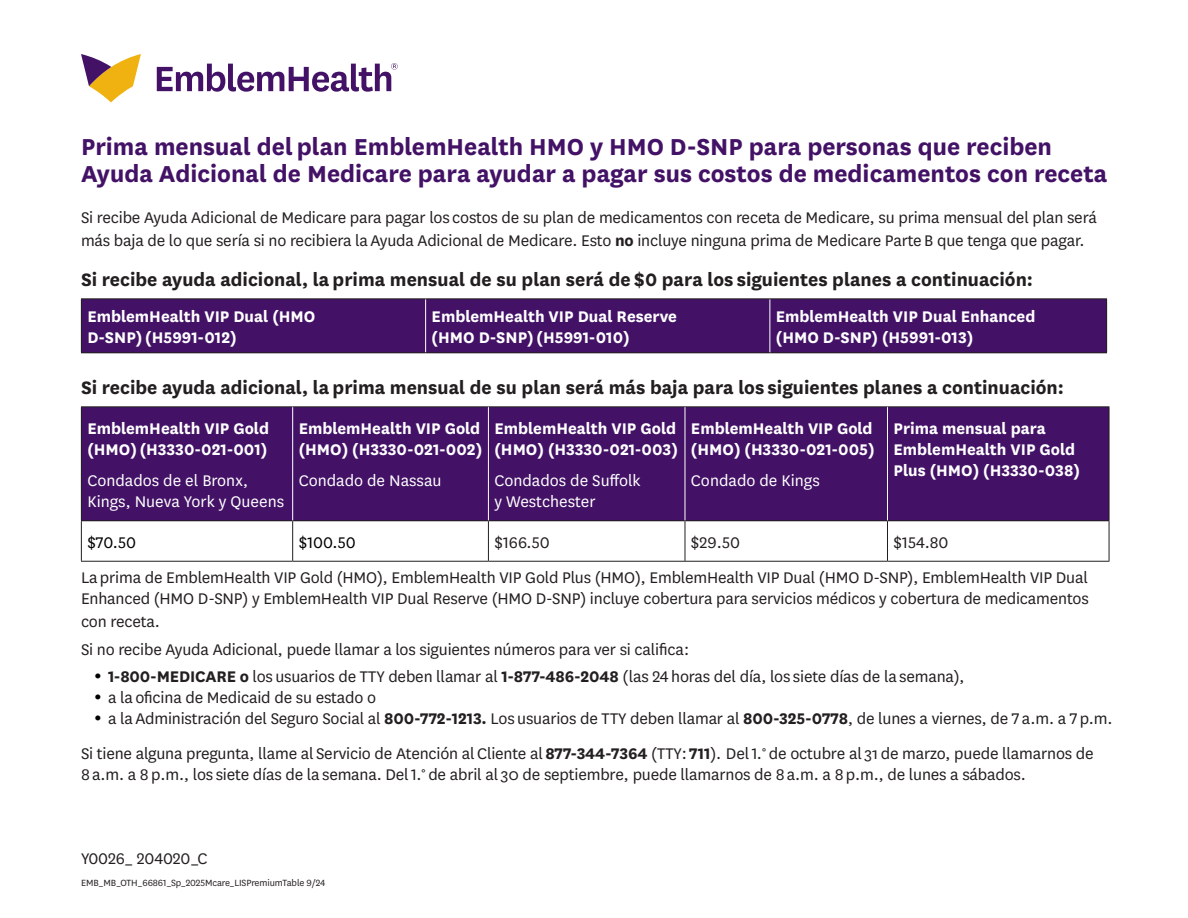
<style>
.page{position:relative;width:1188px;height:918px;background:#fff}
.page>*{position:absolute;margin:0;border:0;box-sizing:border-box;transform-origin:0 0}
.t1{font:700 27px/27px "National";color:#431266}
.t2{font:700 21px "National";color:#231f20}
.t3{font:18px/21.8px "National";letter-spacing:-.01em;color:#231f20}
.t4{font:700 18px/21px "National";color:#fff}
.t5{font:18px/21px "National";color:#fff}
.t6{font:18px "National";color:#000}
.t7{font:10.5px "National";letter-spacing:-.01em;color:#231f20}
.s1{font-weight:700}
.s2{font-family:"Adobe Garamond Pro";color:#000}
</style>
<div class="page">
<div style="left:81px;top:299px;width:345px;height:54px;background:#431266"></div>
<hr style="left:81px;top:299px;width:1px;height:53px;background:#231f20">
<div style="left:770px;top:299px;width:337px;height:54px;background:#431266"></div>
<hr style="left:1106px;top:299px;width:1px;height:53px;background:#231f20">
<div style="left:81px;top:407px;width:212px;height:114px;background:#431266"></div>
<div style="left:488px;top:407px;width:197px;height:114px;background:#431266"></div>
<div style="left:887px;top:407px;width:222px;height:114px;background:#431266"></div>
<div style="left:293px;top:407px;width:195px;height:114px;background:#431266"></div>
<div style="left:685px;top:407px;width:202px;height:114px;background:#431266"></div>
<hr style="left:81px;top:406px;width:212px;height:1px;background:#231f20">
<hr style="left:81px;top:407px;width:1px;height:113px;background:#231f20">
<hr style="left:293px;top:406px;width:195px;height:1px;background:#231f20">
<hr style="left:488px;top:406px;width:197px;height:1px;background:#231f20">
<hr style="left:685px;top:406px;width:202px;height:1px;background:#231f20">
<hr style="left:887px;top:406px;width:222px;height:1px;background:#231f20">
<hr style="left:1109px;top:407px;width:1px;height:113px;background:#231f20">
<hr style="left:81px;top:520px;width:212px;height:1px;background:#231f20">
<hr style="left:81px;top:521px;width:1px;height:40px;background:#231f20">
<hr style="left:293px;top:520px;width:195px;height:1px;background:#231f20">
<hr style="left:292px;top:521px;width:1px;height:40px;background:#231f20">
<hr style="left:488px;top:520px;width:197px;height:1px;background:#231f20">
<hr style="left:488px;top:521px;width:1px;height:40px;background:#231f20">
<hr style="left:685px;top:520px;width:202px;height:1px;background:#231f20">
<hr style="left:685px;top:521px;width:1px;height:40px;background:#231f20">
<hr style="left:887px;top:520px;width:222px;height:1px;background:#231f20">
<hr style="left:887px;top:521px;width:1px;height:40px;background:#231f20">
<hr style="left:1109px;top:521px;width:1px;height:40px;background:#231f20">
<hr style="left:81px;top:561px;width:212px;height:1px;background:#231f20">
<hr style="left:293px;top:561px;width:195px;height:1px;background:#231f20">
<hr style="left:488px;top:561px;width:197px;height:1px;background:#231f20">
<hr style="left:685px;top:561px;width:202px;height:1px;background:#231f20">
<hr style="left:887px;top:561px;width:222px;height:1px;background:#231f20">
<hr style="left:292px;top:407px;width:1px;height:113px;background:#fff">
<hr style="left:488px;top:407px;width:1px;height:113px;background:#fff">
<hr style="left:685px;top:407px;width:1px;height:113px;background:#fff">
<hr style="left:887px;top:407px;width:1px;height:113px;background:#fff">
<svg style="left:81px;top:54px;width:60px;height:48px"></svg>
<svg style="left:157px;top:63px;width:241px;height:29px"></svg>
<div style="left:426px;top:299px;width:344px;height:54px;background:#431266"></div>
<hr style="left:425px;top:299px;width:1px;height:53px;background:#fff">
<hr style="left:770px;top:352px;width:337px;height:1px;background:#231f20">
<hr style="left:770px;top:299px;width:1px;height:53px;background:#fff">
<hr style="left:81px;top:298px;width:345px;height:1px;background:#231f20">
<hr style="left:426px;top:298px;width:344px;height:1px;background:#231f20">
<hr style="left:770px;top:298px;width:337px;height:1px;background:#231f20">
<hr style="left:81px;top:352px;width:345px;height:1px;background:#231f20">
<hr style="left:426px;top:352px;width:344px;height:1px;background:#231f20">
<h1 class="t1" style="left:81px;top:131px;width:1028px">Prima mensual del plan EmblemHealth HMO y HMO D-SNP para personas que reciben<br>Ayuda Adicional de Medicare para ayudar a pagar sus costos de medicamentos con receta</h1>
<p class="t3" style="left:81px;top:206px;width:1017px;line-height:22.5px">Si recibe Ayuda Adicional de Medicare para pagar los costos de su plan de medicamentos con receta de Medicare, su prima mensual del plan será más baja de lo que sería si no recibiera la Ayuda Adicional de Medicare. Esto <span class="s1">no</span> incluye ninguna prima de Medicare Parte B que tenga que pagar.</p>
<p class="t2" style="left:81px;top:264px;width:954px">Si recibe ayuda adicional, la prima mensual de su plan será de $0 para los siguientes planes a continuación:</p>
<p class="t4" style="left:87px;top:305px;width:230px">EmblemHealth VIP Dual (HMO<br>D-SNP) (H5991-012)</p>
<p class="t4" style="left:432px;top:305px;width:247px">EmblemHealth VIP Dual Reserve (HMO D-SNP) (H5991-010)</p>
<p class="t4" style="left:776px;top:305px;width:261px">EmblemHealth VIP Dual Enhanced (HMO D-SNP) (H5991-013)</p>
<p class="t2" style="left:81px;top:372px;width:984px">Si recibe ayuda adicional, la prima mensual de su plan será más baja para los siguientes planes a continuación:</p>
<p class="t4" style="left:87px;top:416px;width:183px">EmblemHealth VIP Gold (HMO) (H3330-021-001)</p>
<p class="t5" style="left:87px;top:469px;width:198px">Condados de el Bronx,<br>Kings, Nueva York y Queens</p>
<p class="t4" style="left:893px;top:417px;width:188px">Prima mensual para<br>EmblemHealth VIP Gold<br>Plus (HMO) (H3330-038)</p>
<p class="t4" style="left:299px;top:416px;width:185px">EmblemHealth VIP Gold (HMO) (H3330-021-002)</p>
<p class="t5" style="left:299px;top:470px;width:144px">Condado de Nassau</p>
<p class="t4" style="left:494px;top:416px;width:185px">EmblemHealth VIP Gold (HMO) (H3330-021-003)</p>
<p class="t5" style="left:494px;top:470px;width:148px">Condados de Suffolk y Westchester</p>
<p class="t4" style="left:691px;top:417px;width:185px">EmblemHealth VIP Gold (HMO) (H3330-021-005)</p>
<p class="t5" style="left:691px;top:470px;width:130px">Condado de Kings</p>
<p class="t6" style="left:87px;top:531px;width:50px">$70.50</p>
<p class="t6" style="left:299px;top:531px;width:59px">$100.50</p>
<p class="t3" style="left:494px;top:531px;width:57px">$166.50</p>
<p class="t3" style="left:691px;top:531px;width:50px">$29.50</p>
<p class="t3" style="left:893px;top:531px;width:56px">$154.80</p>
<p class="t3" style="left:81px;top:566px;width:1009px;text-align:justify">La prima de EmblemHealth VIP Gold (HMO), EmblemHealth VIP Gold Plus (HMO), EmblemHealth VIP Dual (HMO D-SNP), EmblemHealth VIP Dual Enhanced (HMO D-SNP) y EmblemHealth VIP Dual Reserve (HMO D-SNP) incluye cobertura para servicios médicos y cobertura de medicamentos con receta.</p>
<p class="t3" style="left:81px;top:638px;width:610px">Si no recibe Ayuda Adicional, puede llamar a los siguientes números para ver si califica:</p>
<p class="t3" style="left:95px;top:665px;width:872px"><span class="s2">•</span> <span class="s1">1-800-MEDICARE o</span> los usuarios de TTY deben llamar al <span class="s1">1-877-486-2048</span> (las 24 horas del día, los siete días de la semana),</p>
<p class="t3" style="left:95px;top:686px;width:283px"><span class="s2">•</span> a la oficina de Medicaid de su estado o</p>
<p class="t3" style="left:95px;top:707px;width:1020px"><span class="s2">•</span> a la Administración del Seguro Social al <span class="s1">800-772-1213.</span> Los usuarios de TTY deben llamar al <span class="s1">800-325-0778</span>, de lunes a viernes, de 7 a.m. a 7 p.m.</p>
<p class="t3" style="left:81px;top:742px;width:1014px;line-height:21px">Si tiene alguna pregunta, llame al Servicio de Atención al Cliente al <span class="s1">877-344-7364</span> (TTY: <span class="s1">711</span>). Del 1.° de octubre al 31 de marzo, puede llamarnos de<br>8 a.m. a 8 p.m., los siete días de la semana. Del 1.° de abril al 30 de septiembre, puede llamarnos de 8 a.m. a 8 p.m., de lunes a sábados.</p>
<p class="t3" style="left:81px;top:847px;width:128px">Y0026_ 204020_C</p>
<p class="t7" style="left:81px;top:875px;width:246px">EMB_MB_OTH_66861_Sp_2025Mcare_LISPremiumTable 9/24</p>
</div>
